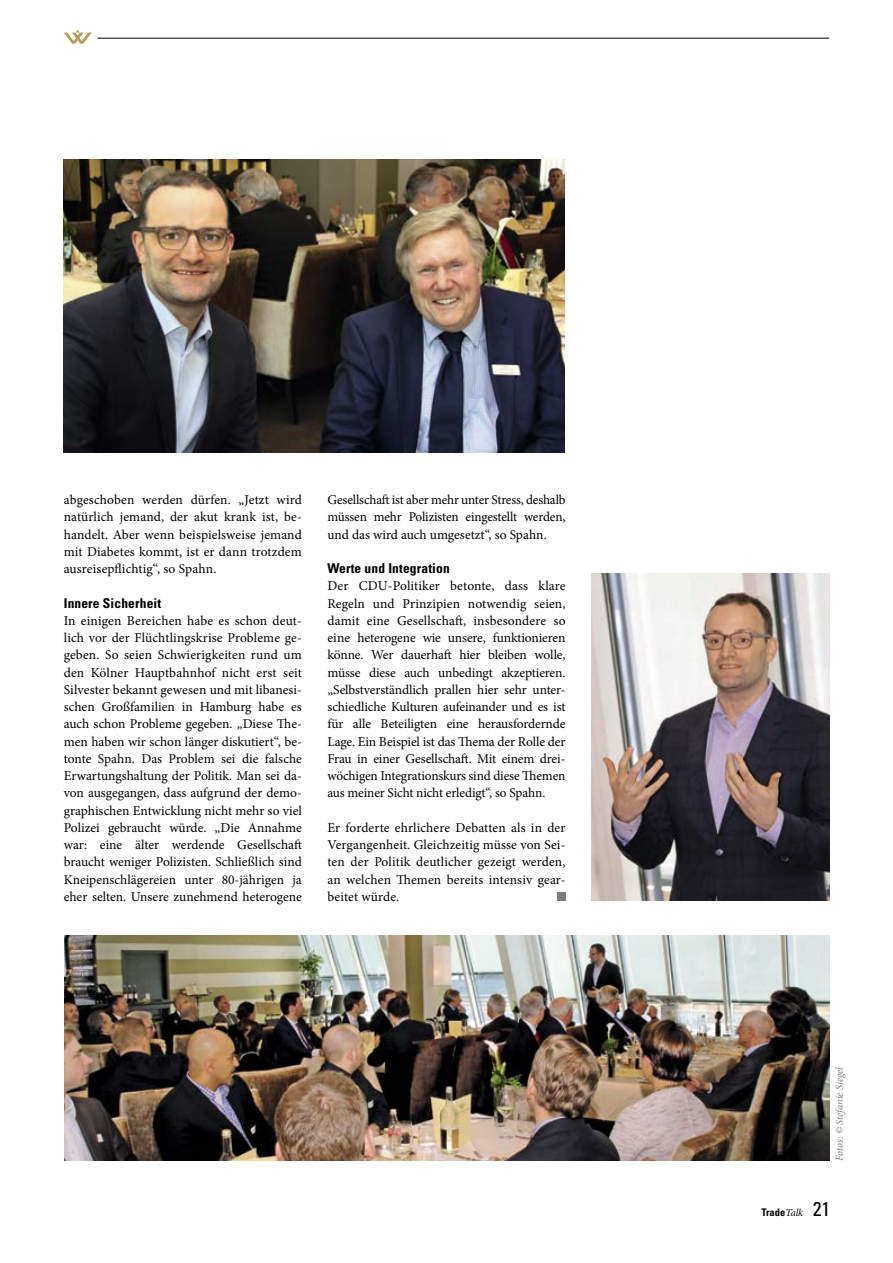
<style>
.page{position:relative;width:893px;height:1263px;background:#fff}
.page>*{position:absolute;margin:0;border:0;box-sizing:border-box;transform-origin:0 0}
.t1{font:13.5px/17.2px "Minion Pro";color:#000;text-align:justify}
.t2{font:700 condensed 13.5px "Univers";letter-spacing:.01em;color:#000}
.t3{font:italic 10.5px "Minion Pro";letter-spacing:-.01em;color:#7c7c7c}
.t4{font:700 condensed 10.5px "Univers";color:#000}
.s1{font-family:"Minion Pro";font-weight:400;font-style:italic;font-stretch:normal}
.s2{font-weight:400;font-size:19.95px}
</style>
<div class="page">
<hr style="left:97px;top:38px;width:732px;height:1px;background:#000">
<svg style="left:64px;top:30px;width:28px;height:14px"></svg>
<img style="left:65px;top:935px;width:764px;height:226px">
<div style="left:557px;top:892px;width:9px;height:9px;background:#7c7c7c"></div>
<img style="left:64px;top:159px;width:501px;height:293px">
<img style="left:591px;top:573px;width:238px;height:328px">
<p class="t1" style="left:64px;top:491px;width:240px">abgeschoben werden dürfen. „Jetzt wird natürlich jemand, der akut krank ist, be&shy;handelt. Aber wenn beispielsweise jemand mit Diabetes kommt, ist er dann trotzdem ausreisepflichtig“, so Spahn.</p>
<p class="t2" style="left:64px;top:594px;width:99px">Innere Sicherheit</p>
<p class="t1" style="left:64px;top:612px;width:240px">In einigen Bereichen habe es schon deut&shy;lich vor der Flüchtlingskrise Probleme ge&shy;geben. So seien Schwierigkeiten rund um den Kölner Hauptbahnhof nicht erst seit Silvester bekannt gewesen und mit libanesi&shy;schen Großfamilien in Hamburg habe es auch schon Probleme gegeben. „Diese The&shy;men haben wir schon länger diskutiert“, be&shy;tonte Spahn. Das Problem sei die falsche Erwartungshaltung der Politik. Man sei da&shy;von ausgegangen, dass aufgrund der demo&shy;graphischen Entwicklung nicht mehr so viel Polizei gebraucht würde. „Die Annahme war: eine älter werdende Gesellschaft braucht weniger Polizisten. Schließlich sind Kneipenschlägereien unter 80-jährigen ja eher selten. Unsere zunehmend heterogene</p>
<p class="t1" style="left:327px;top:491px;width:240px">Gesellschaft ist aber mehr unter Stress, deshalb müssen mehr Polizisten eingestellt werden, und das wird auch umgesetzt“, so Spahn.</p>
<p class="t2" style="left:327px;top:560px;width:124px">Werte und Integration</p>
<p class="t1" style="left:327px;top:577px;width:240px">Der CDU-Politiker betonte, dass klare Regeln und Prinzipien notwendig seien, damit eine Gesellschaft, insbesondere so eine heterogene wie unsere, funktionieren könne. Wer dauerhaft hier bleiben wolle, müsse diese auch unbedingt akzeptieren. „Selbstverständlich prallen hier sehr unter&shy;schiedliche Kulturen aufeinander und es ist für alle Beteiligten eine herausfordernde Lage. Ein Beispiel ist das Thema der Rolle der Frau in einer Gesellschaft. Mit einem drei&shy;wöchigen Integrationskurs sind diese Themen aus meiner Sicht nicht erledigt“, so Spahn.</p>
<p class="t1" style="left:327px;top:819px;width:240px">Er forderte ehrlichere Debatten als in der Vergangenheit. Gleichzeitig müsse von Sei&shy;ten der Politik deutlicher gezeigt werden, an welchen Themen bereits intensiv gear&shy;beitet würde.</p>
<p class="t3" style="left:832px;top:1161px;width:95px;rotate:-90deg">Fotos: © Stefanie Siegel</p>
<p class="t4" style="left:762px;top:1206px;width:70px">Trade<span class="s1">Talk</span> <span class="s2">21</span></p>
</div>
